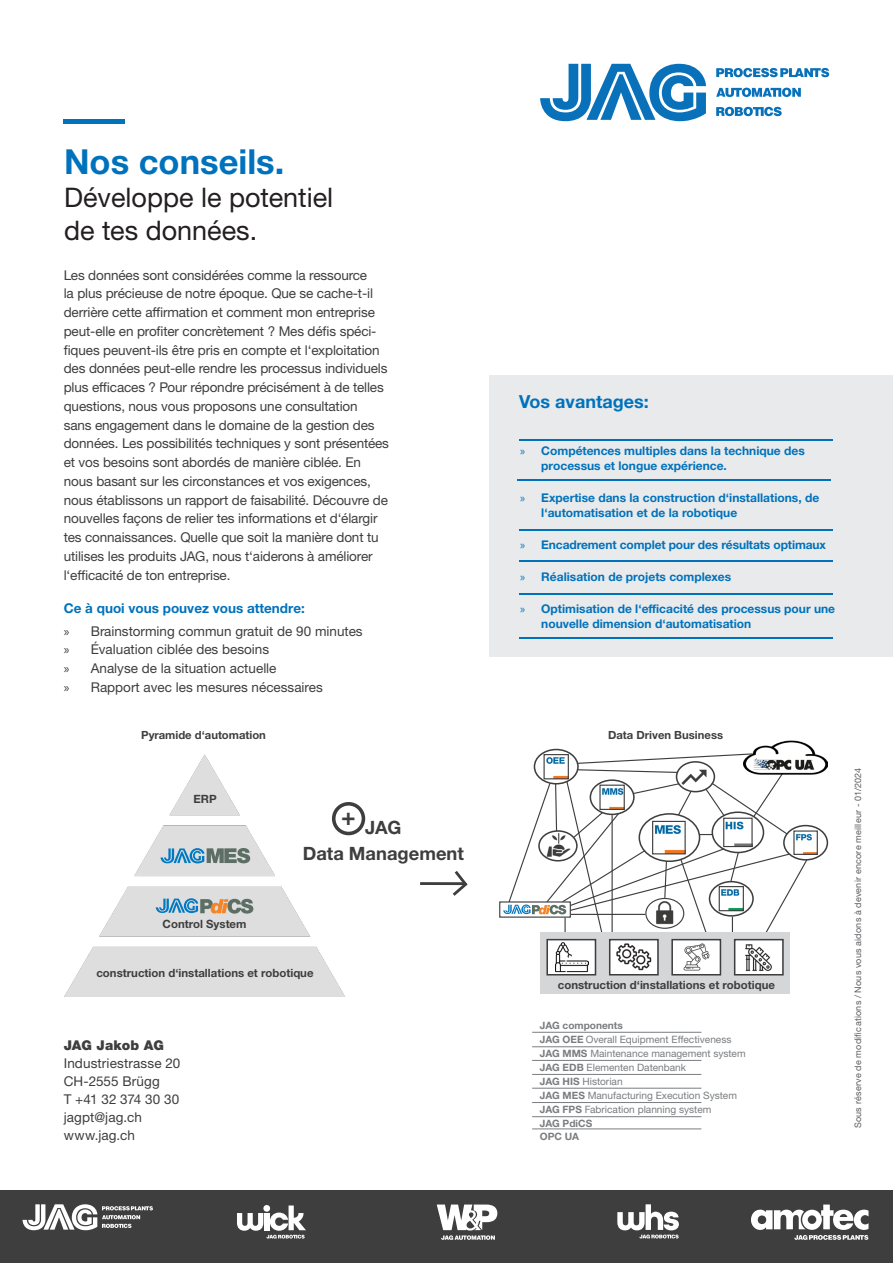
<style>
.page{position:relative;width:893px;height:1263px;background:#fff}
.page>*{position:absolute;margin:0;border:0;box-sizing:border-box;transform-origin:0 0}
.t1{font:700 34.5px "Helvetica Neue LTW1 G";color:#0072bc}
.t2{font:27px "Helvetica Neue LTW1 G";color:#231f20}
.t3{font:700 24.3px "Helvetica Neue LTW1 G";color:#3e3e3f}
.t4{font:700 18.3px "Helvetica Neue LTW1 G";color:#3e3e3f}
.t5{font:700 18px "Helvetica Neue LTW1 G";color:#0072bc}
._4_lauftext_regular{font:13.5px/18.8px "Helvetica Neue LTW1 G";letter-spacing:-.01em;color:#3e3e3f}
.t6{font:700 13.5px "Helvetica Neue LTW1 G";color:#0072bc}
._4_lauftext_regular-2{font:13.5px "Helvetica Neue LTW1 G";letter-spacing:.01em;color:#3e3e3f}
._4_lauftext_regular-3{font:900 13.5px "Helvetica Neue LTW1 G";letter-spacing:-.005em;color:#3e3e3f}
.t7{font:700 12px/15px "Helvetica Neue LTW1 G";color:#0072bc}
.t8{font:700 11.4px "Helvetica Neue LTW1 G";color:#3e3e3f}
.t9{font:700 11.25px "Helvetica Neue LTW1 G";color:#3e3e3f}
.t10{font:10.05px/14px "Helvetica Neue LTW1 G";color:#7a7c7f}
.t11{font:700 10.05px "Helvetica Neue LTW1 G";color:#7a7c7f}
.t12{font:9px "Helvetica Neue LTW1 G";letter-spacing:.025em;color:#5c5b60}
.s1{font-family:"Myriad Pro"}
.s2{font-family:"Myriad Pro";font-weight:400}
.s3{font-weight:700}
</style>
<div class="page">
<hr style="left:64px;top:119px;width:61px;height:4px;background:#0072bc">
<div style="left:0;top:1191px;width:893px;height:72px;background:#3e3e3f"></div>
<svg style="left:237px;top:1205px;width:69px;height:33px"></svg>
<svg style="left:437px;top:1204px;width:60px;height:36px"></svg>
<svg style="left:617px;top:1204px;width:62px;height:34px"></svg>
<svg style="left:751px;top:1204px;width:117px;height:36px"></svg>
<svg style="left:23px;top:1204px;width:130px;height:26px"></svg>
<svg style="left:540px;top:64px;width:166px;height:57px"></svg>
<svg style="left:716px;top:68px;width:113px;height:9px"></svg>
<svg style="left:716px;top:88px;width:85px;height:9px"></svg>
<svg style="left:716px;top:107px;width:66px;height:9px"></svg>
<svg style="left:452px;top:871px;width:16px;height:25px"></svg>
<hr style="left:420px;top:882px;width:45px;height:3px;background:#3e3e3f">
<div style="left:534px;top:749px;width:45px;height:35px;border:2px solid #3e3e3f;border-radius:50%"></div>
<div style="left:783px;top:825px;width:45px;height:35px;border:2px solid #3e3e3f;border-radius:50%"></div>
<img style="left:808px;top:834px;width:8px;height:19px">
<div style="left:793px;top:830px;width:25px;height:25px;border:1px solid #3e3e3f"></div>
<img style="left:752px;top:740px;width:75px;height:35px">
<div style="left:540px;top:932px;width:250px;height:62px;background:#d5d6d8"></div>
<div style="left:546px;top:939px;width:50px;height:36px;background:#fff;border:2px solid #3e3e3f"></div>
<div style="left:609px;top:939px;width:50px;height:36px;background:#fff;border:2px solid #3e3e3f"></div>
<div style="left:671px;top:939px;width:50px;height:36px;background:#fff;border:2px solid #3e3e3f"></div>
<div style="left:734px;top:939px;width:50px;height:36px;background:#fff;border:2px solid #3e3e3f"></div>
<img style="left:743px;top:941px;width:32px;height:32px">
<img style="left:612px;top:943px;width:43px;height:30px">
<img style="left:683px;top:943px;width:27px;height:28px">
<img style="left:555px;top:940px;width:33px;height:33px">
<div style="left:499px;top:901px;width:72px;height:17px;background:#fff;border:1px solid #3e3e3f"></div>
<svg style="left:503px;top:753px;width:305px;height:187px"></svg>
<img style="left:64px;top:754px;width:297px;height:243px">
<svg style="left:156px;top:898px;width:97px;height:16px;background:#96a6a9"></svg>
<svg style="left:161px;top:848px;width:89px;height:15px"></svg>
<div style="left:332px;top:802px;width:33px;height:33px;border:4px solid #3e3e3f;border-radius:50%"></div>
<hr style="left:532px;top:1032px;width:169px;height:1px;background:#7a7c7f">
<hr style="left:532px;top:1046px;width:169px;height:1px;background:#7a7c7f">
<hr style="left:532px;top:1060px;width:169px;height:1px;background:#7a7c7f">
<hr style="left:532px;top:1074px;width:169px;height:1px;background:#7a7c7f">
<hr style="left:532px;top:1088px;width:169px;height:1px;background:#7a7c7f">
<hr style="left:532px;top:1102px;width:169px;height:1px;background:#7a7c7f">
<hr style="left:532px;top:1116px;width:169px;height:1px;background:#7a7c7f">
<hr style="left:532px;top:1129px;width:169px;height:1px;background:#7a7c7f">
<div style="left:489px;top:375px;width:404px;height:282px;background:#e9eaeb"></div>
<hr style="left:519px;top:439px;width:314px;height:2px;background:#0072bc">
<hr style="left:517px;top:479px;width:314px;height:1px;background:#0072bc">
<hr style="left:519px;top:529px;width:314px;height:1px;background:#0072bc">
<hr style="left:519px;top:561px;width:314px;height:1px;background:#0072bc">
<hr style="left:519px;top:637px;width:314px;height:1px;background:#0072bc">
<hr style="left:519px;top:594px;width:314px;height:1px;background:#0072bc">
<p class="t1" style="left:64px;top:141px;width:222px">Nos conseils.</p>
<p class="t2" style="left:64px;top:181px;width:271px">Développe le potentiel</p>
<p class="t2" style="left:64px;top:214px;width:195px">de tes données.</p>
<p class="_4_lauftext_regular" style="left:64px;top:265px;width:327px">Les données sont considérées comme la ressource<br>la plus précieuse de notre époque. Que se cache-t-il derrière cette affirmation et comment mon entreprise peut-elle en profiter concrètement ? Mes défis spéci&shy;fiques peuvent-ils être pris en compte et l‘exploitation des données peut-elle rendre les processus individuels plus efficaces ? Pour répondre précisément à de telles questions, nous vous proposons une consultation<br>sans engagement dans le domaine de la gestion des données. Les possibilités techniques y sont présentées et vos besoins sont abordés de manière ciblée. En nous basant sur les circonstances et vos exigences, nous établissons un rapport de faisabilité. Découvre de nouvelles façons de relier tes informations et d‘élargir tes connaissances. Quelle que soit la manière dont tu utilises les produits JAG, nous t‘aiderons à améliorer l‘efficacité de ton entreprise.</p>
<p class="t6" style="left:64px;top:599px;width:243px">Ce à quoi vous pouvez vous attendre:</p>
<p class="_4_lauftext_regular" style="left:64px;top:621px;width:300px"><span class="s1">»</span> Brainstorming commun gratuit de 90 minutes</p>
<p class="_4_lauftext_regular" style="left:64px;top:640px;width:207px"><span class="s1">»</span> Évaluation ciblée des besoins</p>
<p class="_4_lauftext_regular" style="left:64px;top:659px;width:214px"><span class="s1">»</span> Analyse de la situation actuelle</p>
<p class="_4_lauftext_regular" style="left:64px;top:678px;width:261px"><span class="s1">»</span> Rapport avec les mesures nécessaires</p>
<p class="t5" style="left:519px;top:391px;width:131px">Vos avantages:</p>
<p class="t7" style="left:541px;top:443px;width:265px;text-indent:-21px"><span class="s2">»</span> Compétences multiples dans la technique des processus et longue expérience.</p>
<p class="t7" style="left:541px;top:490px;width:279px;text-indent:-21px"><span class="s2">»</span> Expertise dans la construction d‘installations, de l‘automatisation et de la robotique</p>
<p class="t7" style="left:520px;top:537px;width:307px"><span class="s2">»</span> Encadrement complet pour des résultats optimaux</p>
<p class="t7" style="left:520px;top:569px;width:213px"><span class="s2">»</span> Réalisation de projets complexes</p>
<p class="t7" style="left:541px;top:601px;width:295px;text-indent:-21px"><span class="s2">»</span> Optimisation de l‘efficacité des processus pour une nouvelle dimension d‘automatisation</p>
<p class="t9" style="left:141px;top:728px;width:126px">Pyramide d‘automation</p>
<p class="t9" style="left:608px;top:728px;width:116px">Data Driven Business</p>
<p class="t8" style="left:194px;top:791px;width:25px">ERP</p>
<p class="t8" style="left:163px;top:916px;width:85px">Control System</p>
<p class="t3" style="left:341px;top:801px;width:16px">+</p>
<p class="t4" style="left:365px;top:816px;width:38px">JAG</p>
<p class="t4" style="left:303px;top:843px;width:163px">Data Management</p>
<p class="t8" style="left:96px;top:966px;width:219px">construction d‘installations et robotique</p>
<p class="_4_lauftext_regular-3" style="left:64px;top:1037px;width:102px">JAG Jakob AG</p>
<p class="_4_lauftext_regular-2" style="left:64px;top:1054px;width:118px">Industriestrasse 20</p>
<p class="_4_lauftext_regular-2" style="left:64px;top:1072px;width:98px">CH-2555 Brügg</p>
<p class="_4_lauftext_regular" style="left:64px;top:1089px;width:117px">T +41 32 374 30 30</p>
<p class="_4_lauftext_regular" style="left:64px;top:1107px;width:80px">jagpt@jag.ch</p>
<p class="_4_lauftext_regular" style="left:64px;top:1125px;width:73px">www.jag.ch</p>
<p class="t8" style="left:558px;top:978px;width:219px">construction d‘installations et robotique</p>
<p class="t10" style="left:540px;top:1018px;width:207px"><span class="s3">JAG components<br>JAG OEE</span> Overall Equipment Effectiveness<br><span class="s3">JAG MMS</span> Maintenance management system<br><span class="s3">JAG EDB</span> Elementen Datenbank<br><span class="s3">JAG HIS</span> Historian<br><span class="s3">JAG MES</span> Manufacturing Execution System<br><span class="s3">JAG FPS</span> Fabrication planning system<br><span class="s3">JAG PdiCS</span></p>
<p class="t11" style="left:540px;top:1131px;width:41px">OPC UA</p>
<p class="t12" style="left:852px;top:1128px;width:362px;rotate:-90deg">Sous réserve de modifications / Nous vous aidons à devenir encore meilleur - 01/2024</p>
</div>
